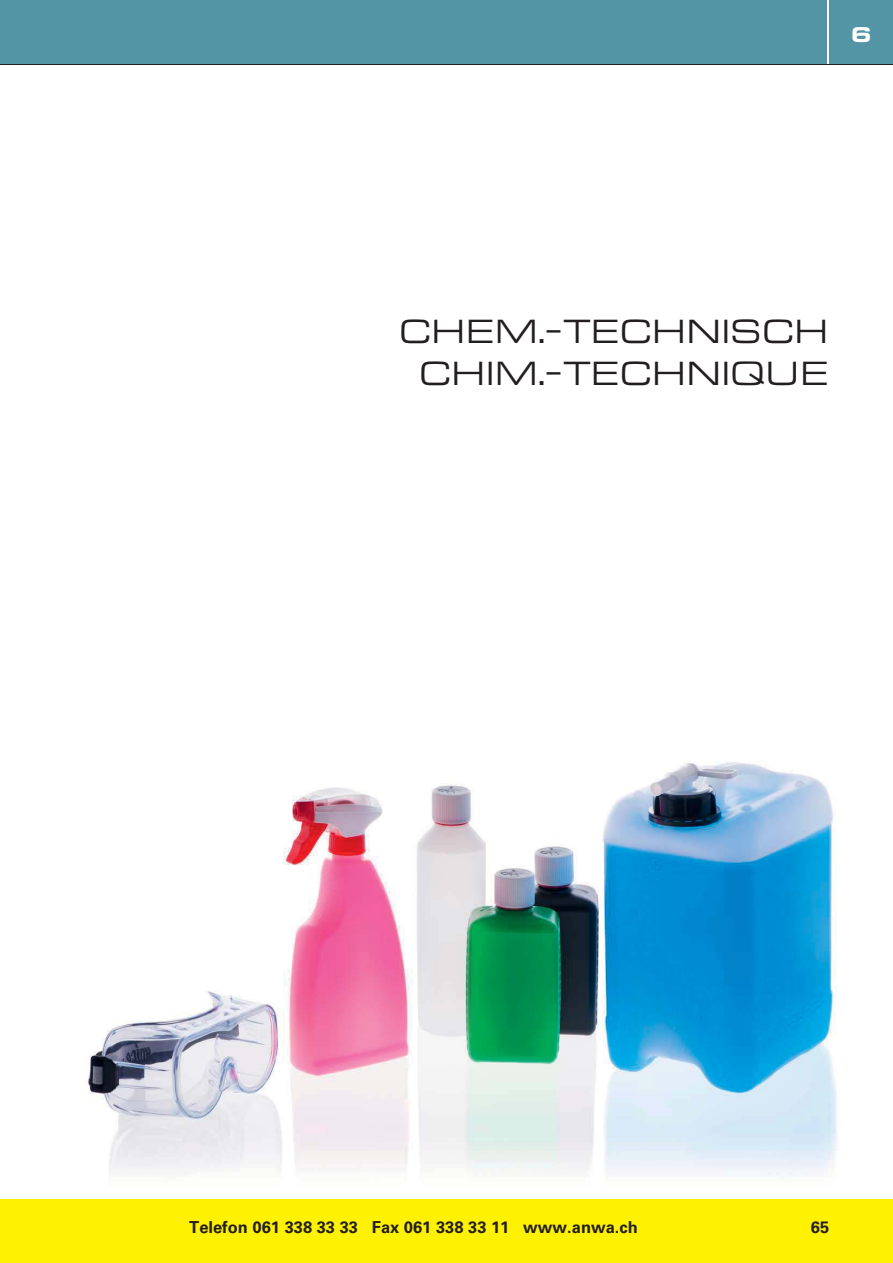
<style>
.page{position:relative;width:893px;height:1263px;background:#fff}
.page>*{position:absolute;margin:0;border:0;box-sizing:border-box;transform-origin:0 0}
.t1{font:expanded 33px/42px "Eurostile BQ";color:#231f20;text-align:right}
.t2{font:700 expanded 21px "Eurostile BQ";color:#fff}
.t3{font:700 16.5px "Univers LT Std";color:#231f20}
</style>
<div class="page">
<div style="left:0;top:1199px;width:893px;height:64px;background:#fff200"></div>
<div style="left:829px;top:0;width:64px;height:64px;background:#5394a5"></div>
<hr style="left:0;top:1198px;width:893px;height:1px;background:#231f20">
<hr style="left:0;top:64px;width:893px;height:1px;background:#231f20">
<div style="left:0;top:0;width:826px;height:64px;background:#5394a5"></div>
<img style="left:85px;top:762px;width:752px;height:417px">
<p class="t2" style="left:851px;top:27px;width:22px">6</p>
<h1 class="t1" style="left:399px;top:312px;width:431px">CHEM.-TECHNISCH<br>CHIM.-TECHNIQUE</h1>
<p class="t3" style="left:189px;top:1219px;width:450px">Telefon 061 338 33 33 Fax 061 338 33 11 www.anwa.ch</p>
<p class="t3" style="left:811px;top:1219px;width:20px">65</p>
</div>
